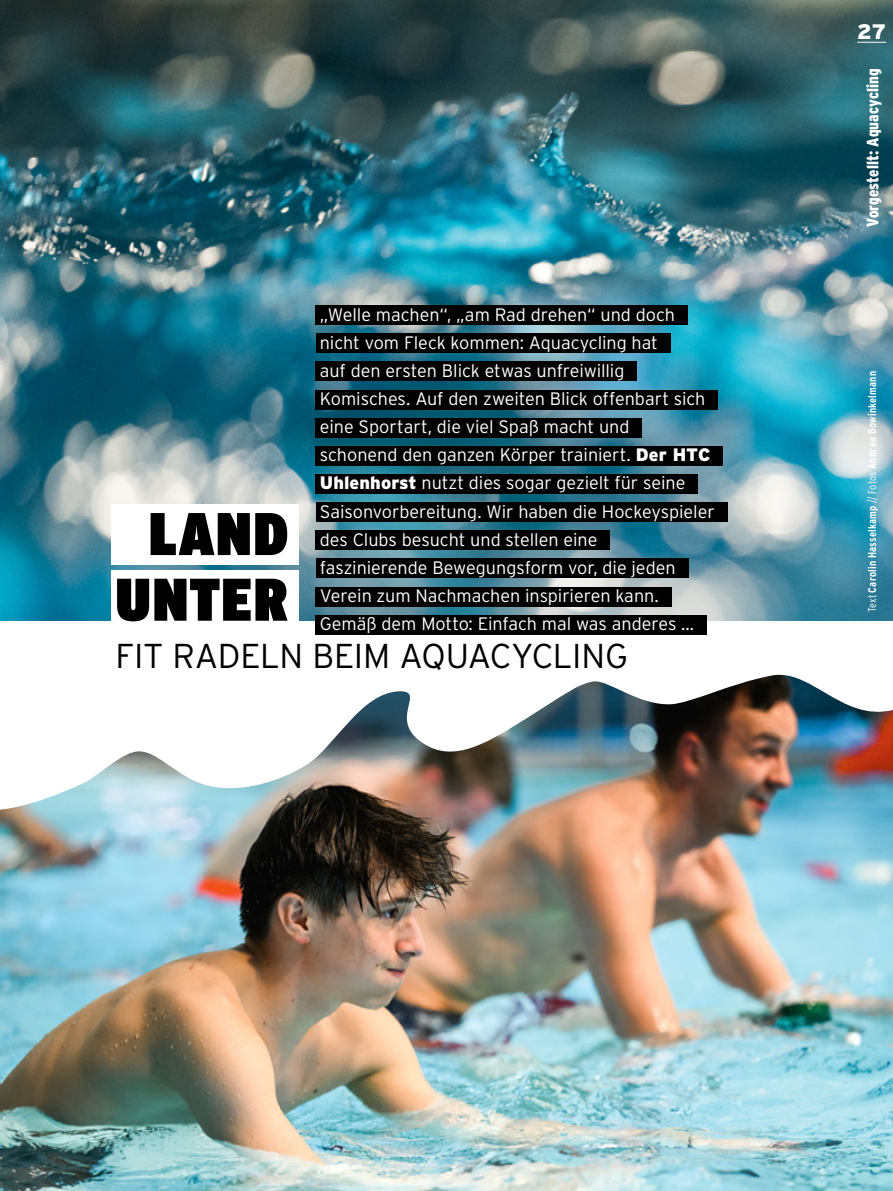
<style>
.page{position:relative;width:893px;height:1191px;background:#fff}
.page>*{position:absolute;margin:0;border:0;box-sizing:border-box;transform-origin:0 0}
.Lead_Inter_cond__14{font:900 60px "Interstate Condensed";letter-spacing:.03em;color:#000}
.Lead_Inter_cond__14-2{font:300 34.5px "Interstate";letter-spacing:-.015em;color:#000}
.Pagination-Seitenzah{font:900 21px "Interstate";color:#fff}
.Lead_Inter_cond__14-3{font:300 18px "Interstate";letter-spacing:-.005em;color:#fff}
.Pagination{font:900 16.5px "Interstate Condensed";letter-spacing:.005em;color:#fff}
.Pagination-Text_Foto{font:700 11.25px "Interstate Condensed";letter-spacing:.02em;color:#fff}
.s1{font-weight:900}
.s2{font-weight:300}
</style>
<div class="page">
<img style="left:0;top:0;width:893px;height:620px">
<img style="left:0;top:675px;width:893px;height:516px">
<div style="left:316px;top:305px;width:372px;height:20px;background:#000"></div>
<div style="left:316px;top:333px;width:355px;height:20px;background:#000"></div>
<div style="left:316px;top:361px;width:321px;height:20px;background:#000"></div>
<div style="left:316px;top:390px;width:402px;height:19px;background:#000"></div>
<div style="left:316px;top:418px;width:326px;height:19px;background:#000"></div>
<div style="left:316px;top:446px;width:407px;height:20px;background:#000"></div>
<div style="left:316px;top:474px;width:382px;height:20px;background:#000"></div>
<div style="left:316px;top:502px;width:411px;height:20px;background:#000"></div>
<div style="left:316px;top:530px;width:294px;height:20px;background:#000"></div>
<div style="left:316px;top:558px;width:372px;height:20px;background:#000"></div>
<div style="left:316px;top:586px;width:356px;height:20px;background:#000"></div>
<div style="left:316px;top:615px;width:391px;height:19px;background:#000"></div>
<div style="left:111px;top:505px;width:188px;height:60px;background:#fff"></div>
<div style="left:111px;top:570px;width:188px;height:60px;background:#fff"></div>
<svg style="left:857px;top:42px;width:29px;height:1px"></svg>
<p class="Lead_Inter_cond__14-3" style="left:320px;top:304px;width:357px">„Welle machen“, „am Rad drehen“ und doch</p>
<p class="Lead_Inter_cond__14-3" style="left:320px;top:332px;width:340px">nicht vom Fleck kommen: Aquacycling hat</p>
<p class="Lead_Inter_cond__14-3" style="left:320px;top:360px;width:306px">auf den ersten Blick etwas unfreiwillig</p>
<p class="Lead_Inter_cond__14-3" style="left:320px;top:388px;width:387px">Komisches. Auf den zweiten Blick offenbart sich</p>
<p class="Lead_Inter_cond__14-3" style="left:320px;top:417px;width:311px">eine Sportart, die viel Spaß macht und</p>
<p class="Lead_Inter_cond__14-3" style="left:320px;top:445px;width:392px">schonend den ganzen Körper trainiert. <span class="s1">Der HTC</span></p>
<p class="Lead_Inter_cond__14-3" style="left:320px;top:473px;width:367px"><span class="s1">Uhlenhorst</span> nutzt dies sogar gezielt für seine</p>
<p class="Lead_Inter_cond__14-3" style="left:320px;top:501px;width:396px">Saisonvorbereitung. Wir haben die Hockeyspieler</p>
<p class="Lead_Inter_cond__14-3" style="left:320px;top:529px;width:279px">des Clubs besucht und stellen eine</p>
<p class="Lead_Inter_cond__14-3" style="left:320px;top:557px;width:357px">faszinierende Bewegungsform vor, die jeden</p>
<p class="Lead_Inter_cond__14-3" style="left:320px;top:585px;width:341px">Verein zum Nachmachen inspirieren kann.</p>
<p class="Lead_Inter_cond__14-3" style="left:320px;top:613px;width:376px">Gemäß dem Motto: Einfach mal was anderes …</p>
<p class="Lead_Inter_cond__14" style="left:149px;top:499px;width:141px">LAND</p>
<p class="Lead_Inter_cond__14" style="left:116px;top:565px;width:173px">UNTER</p>
<p class="Lead_Inter_cond__14-2" style="left:116px;top:636px;width:514px">FIT RADELN BEIM AQUACYCLING</p>
<p class="Pagination-Seitenzah" style="left:857px;top:20px;width:31px">27</p>
<p class="Pagination" style="left:863px;top:227px;width:160px;rotate:-90deg">Vorgestellt: Aquacycling</p>
<p class="Pagination-Text_Foto" style="left:866px;top:612px;width:243px;rotate:-90deg"><span class="s2">Text</span> Carolin Hasselkamp <span class="s2">// Fotos</span> Andrea Bowinkelmann</p>
</div>
